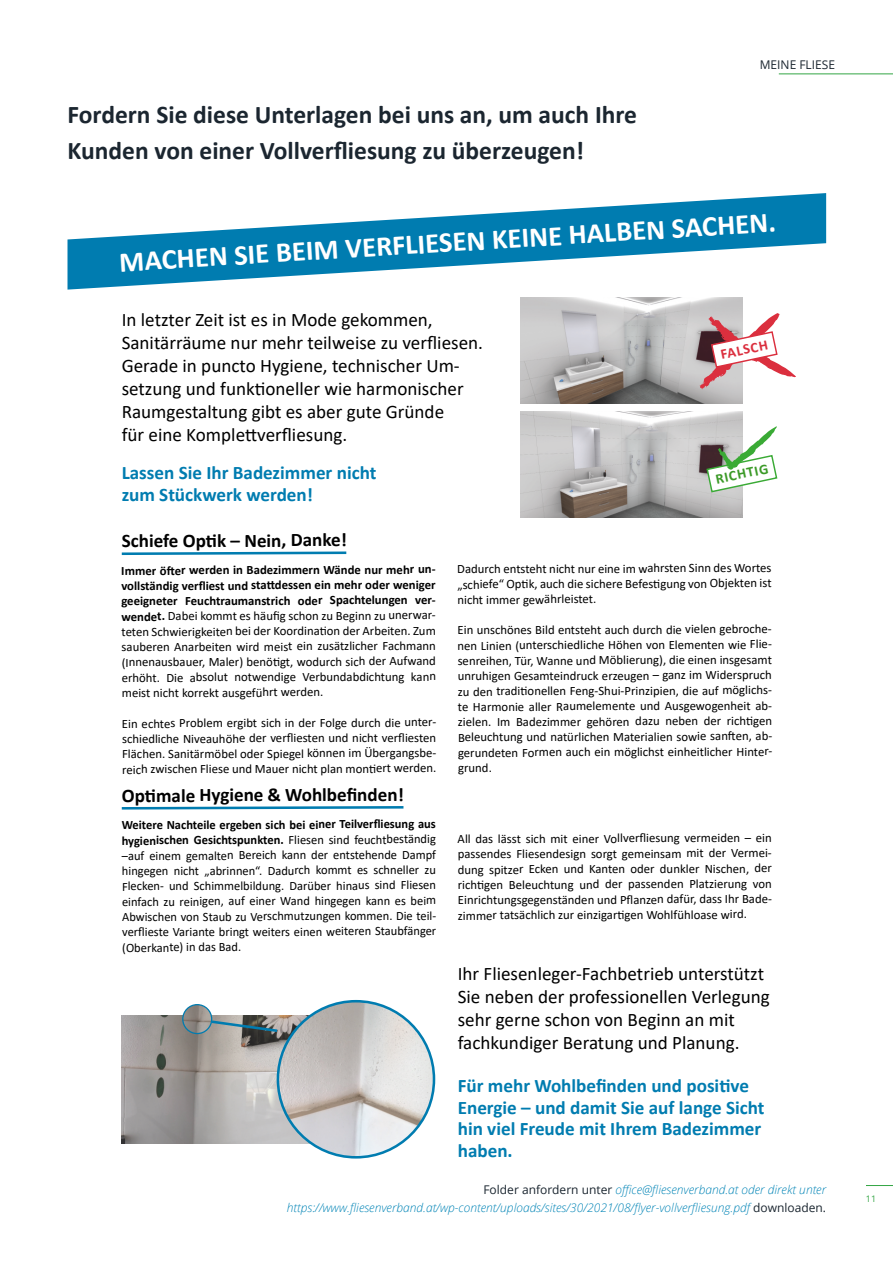
<style>
.page{position:relative;width:893px;height:1263px;background:#fff}
.page>*{position:absolute;margin:0;border:0;box-sizing:border-box;transform-origin:0 0}
.t1{font:700 28.8px "Calibri";color:#fff}
.t2{font:700 25.5px/36px "Calibri";color:#1b2630}
.t3{font:19.05px/23px "Calibri";color:#000}
.t4{font:700 19.05px/21.6px "Calibri";color:#007cb0}
.t5{font:700 19.05px "Calibri";letter-spacing:-.005em;color:#000}
.t6{font:700 14.55px "Calibri";color:#3c9a28}
.t7{font:700 14.55px "Calibri";color:#db2f3e}
.t8{font:12.75px/15.3px "Calibri";letter-spacing:-.005em;color:#000;text-align:justify}
.t9{font:italic 300 12px/18px "Open Sans";color:#0084b6;text-align:right}
.t10{font:12px "Open Sans";color:#1b2630}
.t11{font:9px "Open Sans";color:#33a544}
.s1{font-weight:700}
.s2{font-weight:400;font-style:normal;color:#1b2630}
</style>
<div class="page">
<hr style="left:779px;top:74px;width:114px;height:1px;background:#33a544">
<svg style="left:866px;top:1185px;width:27px;height:1px"></svg>
<svg style="left:68px;top:193px;width:758px;height:97px;fill:#007cb0"></svg>
<img style="left:521px;top:297px;width:222px;height:106px">
<img style="left:122px;top:1015px;width:189px;height:128px">
<svg style="left:700px;top:313px;width:96px;height:77px"></svg>
<img style="left:521px;top:411px;width:222px;height:106px">
<svg style="left:705px;top:426px;width:73px;height:67px"></svg>
<svg style="left:121px;top:551px;width:226px;height:4px"></svg>
<svg style="left:121px;top:806px;width:283px;height:4px"></svg>
<img style="left:278px;top:1001px;width:156px;height:156px;border-radius:78px">
<div style="left:277px;top:1000px;width:158px;height:158px;border:3px solid #007cb0;border-radius:50%"></div>
<img style="left:183px;top:1005px;width:29px;height:28px;border-radius:14px">
<div style="left:182px;top:1004px;width:30px;height:30px;border:1px solid #007cb0;border-radius:50%"></div>
<svg style="left:209px;top:1019px;width:71px;height:15px"></svg>
<h2 class="t2" style="left:68px;top:96px;width:571px">Fordern Sie diese Unterlagen bei uns an, um auch Ihre<br>Kunden von einer Vollverfliesung zu überzeugen!</h2>
<p class="t10" style="left:760px;top:56px;width:77px">MEINE FLIESE</p>
<h1 class="t1" style="left:118px;top:239px;width:659px;rotate:-3deg">MACHEN SIE BEIM VERFLIESEN KEINE HALBEN SACHEN.</h1>
<p class="t3" style="left:122px;top:308px;width:363px">In letzter Zeit ist es in Mode gekommen, Sanitärräume nur mehr teilweise zu verfliesen.<br>Gerade in puncto Hygiene, technischer Um&shy;setzung und funktioneller wie harmonischer Raumgestaltung gibt es aber gute Gründe<br>für eine Komplettverfliesung.</p>
<h3 class="t4" style="left:122px;top:462px;width:256px">Lassen Sie Ihr Badezimmer nicht zum Stückwerk werden!</h3>
<h3 class="t5" style="left:122px;top:527px;width:227px">Schiefe Optik – Nein, Danke!</h3>
<p class="t7" style="left:719px;top:344px;width:50px;rotate:-12deg">FALSCH</p>
<p class="t6" style="left:713px;top:469px;width:55px;rotate:-12deg">RICHTIG</p>
<p class="t8" style="left:121px;top:562px;width:316px"><span class="s1">Immer öfter werden in Badezimmern Wände nur mehr un&shy;vollständig verfliest und stattdessen ein mehr oder weniger geeigneter Feuchtraumanstrich oder Spachtelungen ver&shy;wendet.</span> Dabei kommt es häufig schon zu Beginn zu unerwar&shy;teten Schwierigkeiten bei der Koordination der Arbeiten. Zum sauberen Anarbeiten wird meist ein zusätzlicher Fachmann (Innenausbauer, Maler) benötigt, wodurch sich der Aufwand erhöht. Die absolut notwendige Verbundabdichtung kann meist nicht korrekt ausgeführt werden.</p>
<p class="t8" style="left:122px;top:715px;width:316px">Ein echtes Problem ergibt sich in der Folge durch die unter&shy;schiedliche Niveauhöhe der verfliesten und nicht verfliesten Flächen. Sanitärmöbel oder Spiegel können im Übergangsbe&shy;reich zwischen Fliese und Mauer nicht plan montiert werden.</p>
<h3 class="t5" style="left:122px;top:781px;width:284px">Optimale Hygiene &amp; Wohlbefinden!</h3>
<p class="t8" style="left:122px;top:816px;width:316px"><span class="s1">Weitere Nachteile ergeben sich bei einer Teilverfliesung aus hygienischen Gesichtspunkten.</span> Fliesen sind feuchtbeständig –auf einem gemalten Bereich kann der entstehende Dampf hingegen nicht „abrinnen“. Dadurch kommt es schneller zu Flecken- und Schimmelbildung. Darüber hinaus sind Fliesen einfach zu reinigen, auf einer Wand hingegen kann es beim Abwischen von Staub zu Verschmutzungen kommen. Die teil&shy;verflieste Variante bringt weiters einen weiteren Staubfänger (Oberkante) in das Bad.</p>
<p class="t8" style="left:457px;top:560px;width:316px">Dadurch entsteht nicht nur eine im wahrsten Sinn des Wortes „schiefe“ Optik, auch die sichere Befestigung von Objekten ist nicht immer gewährleistet.</p>
<p class="t8" style="left:458px;top:622px;width:316px">Ein unschönes Bild entsteht auch durch die vielen gebroche&shy;nen Linien (unterschiedliche Höhen von Elementen wie Flie&shy;senreihen, Tür, Wanne und Möblierung), die einen insgesamt unruhigen Gesamteindruck erzeugen – ganz im Widerspruch zu den traditionellen Feng-Shui-Prinzipien, die auf möglichs&shy;te Harmonie aller Raumelemente und Ausgewogenheit ab&shy;zielen. Im Badezimmer gehören dazu neben der richtigen Beleuchtung und natürlichen Materialien sowie sanften, ab&shy;gerundeten Formen auch ein möglichst einheitlicher Hinter&shy;grund.</p>
<p class="t8" style="left:458px;top:830px;width:316px">All das lässt sich mit einer Vollverfliesung vermeiden – ein passendes Fliesendesign sorgt gemeinsam mit der Vermei&shy;dung spitzer Ecken und Kanten oder dunkler Nischen, der richtigen Beleuchtung und der passenden Platzierung von Einrichtungsgegenständen und Pflanzen dafür, dass Ihr Bade&shy;zimmer tatsächlich zur einzigartigen Wohlfühloase wird.</p>
<h3 class="t3" style="left:458px;top:961px;width:314px">Ihr Fliesenleger-Fachbetrieb unterstützt Sie neben der professionellen Verlegung sehr gerne schon von Beginn an mit fachkundiger Beratung und Planung.</h3>
<h3 class="t4" style="left:458px;top:1074px;width:308px">Für mehr Wohlbefinden und positive<br>Energie – und damit Sie auf lange Sicht hin viel Freude mit Ihrem Badezimmer haben.</h3>
<p class="t9" style="left:287px;top:1180px;width:541px"><span class="s2">Folder anfordern unter</span> office@fliesenverband.at oder direkt unter https://www.fliesenverband.at/wp-content/uploads/sites/30/2021/08/flyer-vollverfliesung.pdf <span class="s2">downloaden.</span></p>
<p class="t11" style="left:866px;top:1192px;width:12px">11</p>
</div>
